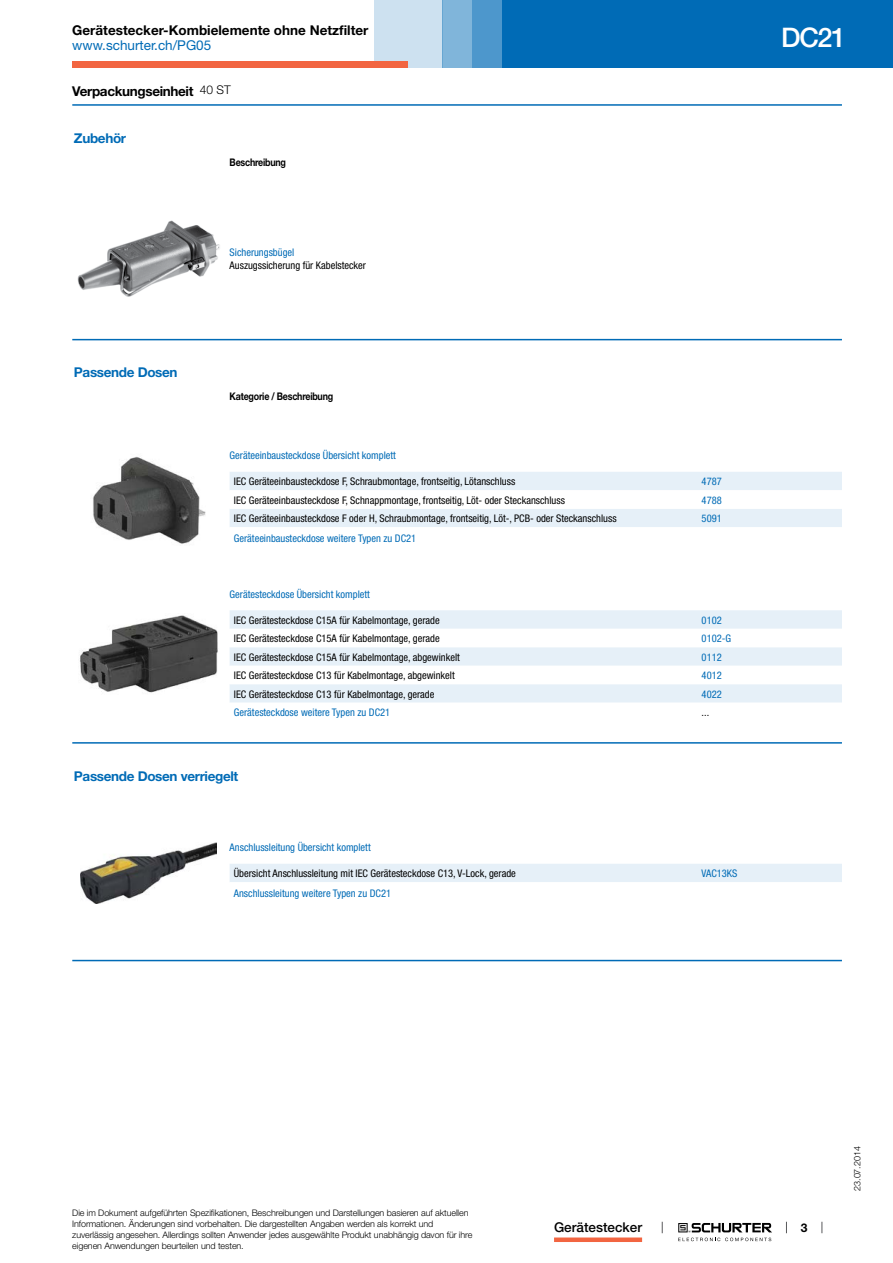
<style>
.page{position:relative;width:893px;height:1263px;background:#fff}
.page>*{position:absolute;margin:0;border:0;box-sizing:border-box;transform-origin:0 0}
.t1{font:500 27px "Helvetica Neue LT";color:#fff}
.t2{font:700 13.5px "Helvetica Neue LT";letter-spacing:-.025em;color:#006bb6}
.t3{font:700 13.5px "Helvetica Neue LT";color:#000}
.t4{font:700 13.5px "Helvetica Neue LT";letter-spacing:-.025em;color:#000}
.t5{font:13.5px "Helvetica Neue LT";color:#006bb6}
.t6{font:500 13.5px "Helvetica Neue LT";color:#000}
.t7{font:700 12px "Helvetica Neue LT";color:#000}
.t8{font:condensed 10.5px "Helvetica Neue LT";color:#000}
.t9{font:condensed 10.5px "Helvetica Neue LT";color:#006bb6}
.t10{font:700 10.5px "Helvetica Neue LT";letter-spacing:-.025em;color:#000;scale:.85 1}
.t11{font:300 9px/10.8px "Helvetica Neue LT";letter-spacing:-.01em;color:#000}
.s1{font-weight:300;font-size:12px}
</style>
<div class="page">
<svg style="left:678px;top:1223px;width:94px;height:18px"></svg>
<div style="left:502px;top:0;width:391px;height:68px;background:#006bb6"></div>
<div style="left:442px;top:0;width:30px;height:68px;background:#80b5da"></div>
<div style="left:472px;top:0;width:30px;height:68px;background:#4d97cc"></div>
<div style="left:374px;top:0;width:68px;height:68px;background:#cde1f0"></div>
<div style="left:72px;top:62px;width:336px;height:6px;background:#f26541"></div>
<div style="left:554px;top:1237px;width:88px;height:5px;background:#f26541"></div>
<hr style="left:72px;top:104px;width:770px;height:2px;background:#006bb6">
<img style="left:77px;top:220px;width:143px;height:77px">
<hr style="left:72px;top:339px;width:770px;height:1px;background:#006bb6">
<img style="left:93px;top:456px;width:113px;height:88px">
<svg style="left:230px;top:472px;width:612px;height:55px"></svg>
<img style="left:80px;top:615px;width:138px;height:78px">
<div style="left:230px;top:610px;width:612px;height:19px;background:#e6f0f8"></div>
<svg style="left:230px;top:647px;width:612px;height:56px;fill:#e6f0f8"></svg>
<hr style="left:72px;top:742px;width:770px;height:2px;background:#006bb6">
<img style="left:81px;top:843px;width:136px;height:60px">
<div style="left:230px;top:864px;width:612px;height:18px;background:#e6f0f8"></div>
<hr style="left:72px;top:960px;width:770px;height:1px;background:#006bb6">
<p class="t3" style="left:72px;top:22px;width:298px">Gerätestecker-Kombielemente ohne Netzfilter</p>
<p class="t5" style="left:72px;top:37px;width:140px">www.schurter.ch/PG05</p>
<p class="t4" style="left:72px;top:82px;width:160px">Verpackungseinheit <span class="s1">40 ST</span></p>
<p class="t2" style="left:74px;top:129px;width:54px">Zubehör</p>
<p class="t10" style="left:230px;top:156px;width:68px">Beschreibung</p>
<p class="t2" style="left:74px;top:364px;width:105px">Passende Dosen</p>
<p class="t9" style="left:230px;top:246px;width:66px">Sicherungsbügel</p>
<p class="t8" style="left:230px;top:259px;width:138px">Auszugssicherung für Kabelstecker</p>
<p class="t10" style="left:230px;top:390px;width:123px">Kategorie / Beschreibung</p>
<p class="t9" style="left:230px;top:449px;width:168px">Geräteeinbausteckdose Übersicht komplett</p>
<p class="t8" style="left:234px;top:475px;width:283px">IEC Geräteeinbausteckdose F, Schraubmontage, frontseitig, Lötanschluss</p>
<p class="t9" style="left:702px;top:475px;width:22px">4787</p>
<p class="t8" style="left:234px;top:494px;width:333px">IEC Geräteeinbausteckdose F, Schnappmontage, frontseitig, Löt- oder Steckanschluss</p>
<p class="t9" style="left:702px;top:494px;width:22px">4788</p>
<p class="t8" style="left:234px;top:512px;width:384px">IEC Geräteeinbausteckdose F oder H, Schraubmontage, frontseitig, Löt-, PCB- oder Steckanschluss</p>
<p class="t9" style="left:702px;top:512px;width:22px">5091</p>
<p class="t9" style="left:234px;top:532px;width:184px">Geräteeinbausteckdose weitere Typen zu DC21</p>
<p class="t9" style="left:230px;top:588px;width:142px">Gerätesteckdose Übersicht komplett</p>
<p class="t8" style="left:234px;top:614px;width:207px">IEC Gerätesteckdose C15A für Kabelmontage, gerade</p>
<p class="t9" style="left:702px;top:614px;width:22px">0102</p>
<p class="t8" style="left:234px;top:632px;width:207px">IEC Gerätesteckdose C15A für Kabelmontage, gerade</p>
<p class="t9" style="left:702px;top:632px;width:31px">0102-G</p>
<p class="t8" style="left:234px;top:651px;width:228px">IEC Gerätesteckdose C15A für Kabelmontage, abgewinkelt</p>
<p class="t9" style="left:702px;top:651px;width:22px">0112</p>
<p class="t8" style="left:234px;top:669px;width:222px">IEC Gerätesteckdose C13 für Kabelmontage, abgewinkelt</p>
<p class="t9" style="left:702px;top:669px;width:22px">4012</p>
<p class="t8" style="left:234px;top:688px;width:202px">IEC Gerätesteckdose C13 für Kabelmontage, gerade</p>
<p class="t9" style="left:702px;top:688px;width:22px">4022</p>
<p class="t9" style="left:234px;top:706px;width:158px">Gerätesteckdose weitere Typen zu DC21</p>
<p class="t8" style="left:702px;top:706px;width:9px">...</p>
<p class="t2" style="left:74px;top:767px;width:166px">Passende Dosen verriegelt</p>
<p class="t9" style="left:230px;top:841px;width:143px">Anschlussleitung Übersicht komplett</p>
<p class="t8" style="left:234px;top:867px;width:283px">Übersicht Anschlussleitung mit IEC Gerätesteckdose C13, V-Lock, gerade</p>
<p class="t9" style="left:702px;top:867px;width:37px">VAC13KS</p>
<p class="t9" style="left:234px;top:887px;width:159px">Anschlussleitung weitere Typen zu DC21</p>
<h1 class="t1" style="left:781px;top:21px;width:66px">DC21</h1>
<p class="t11" style="left:72px;top:1207px;width:402px">Die im Dokument aufgeführten Spezifikationen, Beschreibungen und Darstellungen basieren auf aktuellen Informationen. Änderungen sind vorbehalten. Die dargestellten Angaben werden als korrekt und zuverlässig angesehen. Allerdings sollten Anwender jedes ausgewählte Produkt unabhängig davon für ihre eigenen Anwendungen beurteilen und testen.</p>
<p class="t6" style="left:554px;top:1219px;width:90px">Gerätestecker</p>
<p class="t7" style="left:801px;top:1220px;width:8px">3</p>
<p class="t11" style="left:852px;top:1191px;width:46px;rotate:-90deg">23.07.2014</p>
</div>
